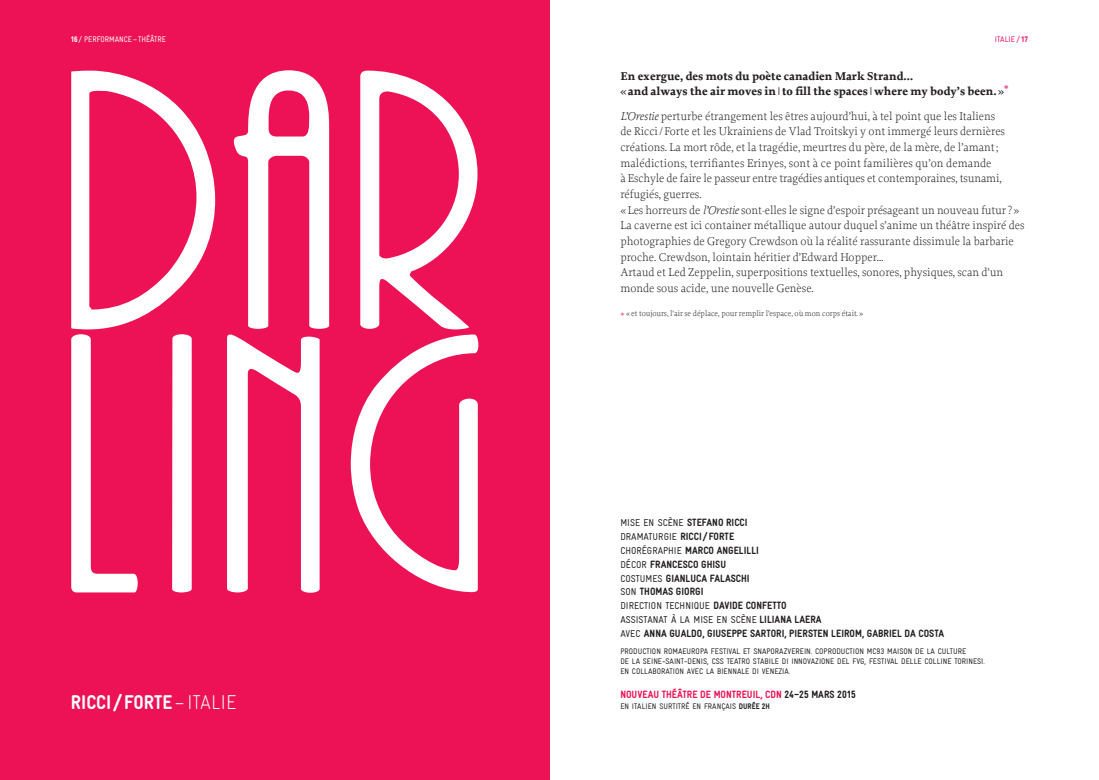
<style>
.page{position:relative;width:1099px;height:780px;background:#fff}
.page>*{position:absolute;margin:0;border:0;box-sizing:border-box;transform-origin:0 0}
.t1{font:900 condensed 20px "Gravur";color:#fff}
.t2{font:300 11.88px/15.6px "Proforma";color:#231f20}
.t3{font:700 11.88px/15.6px "Proforma";color:#231f20}
.t4{font:900 condensed 10.62px/13.8px "Gravur";color:#231f20}
.t5{font:900 condensed 10.62px "Gravur";color:#ed1255}
.t6{font:condensed 10px/13.8px "Gravur";color:#231f20}
.t7{font:700 8.75px "Proforma";color:#ed1255}
.t8{font:condensed 8.12px/10px "Gravur";color:#231f20}
.t9{font:300 8.12px "Proforma";color:#231f20}
.t10{font:condensed 8.12px "Gravur";color:#fff}
.t11{font:condensed 8.12px "Gravur";color:#ed1255}
.s1{font-weight:900}
.s2{font-weight:300}
.s3{font-style:italic}
.s4{color:#ed1255}
.s5{font-weight:400;font-size:10px}
.s6{font-weight:900;font-size:10.62px}
</style>
<div class="page">
<div style="left:0;top:0;width:549px;height:780px;background:#ed1255"></div>
<svg style="left:71px;top:334px;width:407px;height:258px"></svg>
<svg style="left:71px;top:70px;width:406px;height:259px"></svg>
<p class="t10" style="left:71px;top:35px;width:71px"><span class="s1">16</span> / PERFORMANCE– THÉÂTRE</p>
<p class="t11" style="left:994px;top:35px;width:35px">ITALIE / <span class="s1">17</span></p>
<h1 class="t1" style="left:71px;top:691px;width:167px">RICCI / FORTE <span class="s2">– italie</span></h1>
<p class="t3" style="left:620px;top:68px;width:385px">En exergue, des mots du poète canadien Mark Strand…<br>«and always the air moves in | to fill the spaces | where my body’s been.»</p>
<p class="t7" style="left:1004px;top:81px;width:6px">*</p>
<p class="t2" style="left:620px;top:108px;width:406px"><span class="s3">L’Orestie</span> perturbe étrangement les êtres aujourd’hui, à tel point que les Italiens<br>de Ricci/ Forte et les Ukrainiens de Vlad Troitskyi y ont immergé leurs dernières créations. La mort rôde, et la tragédie, meurtres du père, de la mère, de l’amant; malédictions, terrifiantes Erinyes, sont à ce point familières qu’on demande<br>à Eschyle de faire le passeur entre tragédies antiques et contemporaines, tsunami, réfugiés, guerres.<br>«Les horreurs de <span class="s3">l’Orestie</span> sont-elles le signe d’espoir présageant un nouveau futur ?» La caverne est ici container métallique autour duquel s’anime un théâtre inspiré des photographies de Gregory Crewdson où la réalité rassurante dissimule la barbarie proche. Crewdson, lointain héritier d’Edward Hopper…<br>Artaud et Led Zeppelin, superpositions textuelles, sonores, physiques, scan d’un monde sous acide, une nouvelle Genèse.</p>
<p class="t9" style="left:620px;top:308px;width:244px"><span class="s4">*</span> « et toujours, l’air se déplace, pour remplir l’espace, où mon corps était. »</p>
<p class="t4" style="left:620px;top:516px;width:129px"><span class="s5">M ISE EN SCÈNE</span> STEFANO RICCI</p>
<p class="t6" style="left:620px;top:530px;width:115px">D RAMATURGIE <span class="s6">RICCI / FORTE</span></p>
<p class="t4" style="left:620px;top:543px;width:140px"><span class="s5">CHORÉGRAPHIE</span> MARCO ANGELILLI<br><span class="s5">D ÉCOR</span> FRANCESCO GHISU<br><span class="s5">COSTUMES</span> GIANLUCA FALASCHI<br><span class="s5">SON</span> THOMAS GIORGI</p>
<p class="t6" style="left:620px;top:598px;width:203px">D IRECTION TECHNIQUE <span class="s6">DAVIDE CONFETTO<br></span>ASSISTANAT À LA MISE EN SCÈNE <span class="s6">LILIANA LAERA</span></p>
<p class="t4" style="left:620px;top:626px;width:325px"><span class="s5">AV EC</span> ANNA GUALDO, GIUSEPPE SARTORI, PIERSTEN LEIROM, GABRIEL DA COSTA</p>
<p class="t8" style="left:620px;top:646px;width:347px">PRODUCTION ROMAEUROPA FESTIVAL ET SNAPORAZVEREIN. COPRODUCTION MC93 MAISON DE LA CULTURE<br>DE LA SEINE-SAINT-D ENIS, CSS</p>
<p class="t8" style="left:620px;top:656px;width:366px;text-indent:106px">TEATRO STABILE DI INNOVAZIONE DEL FVG, FESTIVAL DELLE COLLINE TORINESI.<br>EN COLLABORATION AVEC LA BIENNALE DI VENEZIA.</p>
<p class="t5" style="left:620px;top:688px;width:151px">NOUVEAU THÉÂTRE DE MONTREUIL, CDN</p>
<p class="t4" style="left:784px;top:687px;width:73px">24–25 MARS 2015</p>
<p class="t8" style="left:620px;top:701px;width:150px">EN ITALIEN SURTITRÉ EN FRANÇAIS <span class="s1">DURÉE 2H</span></p>
</div>
